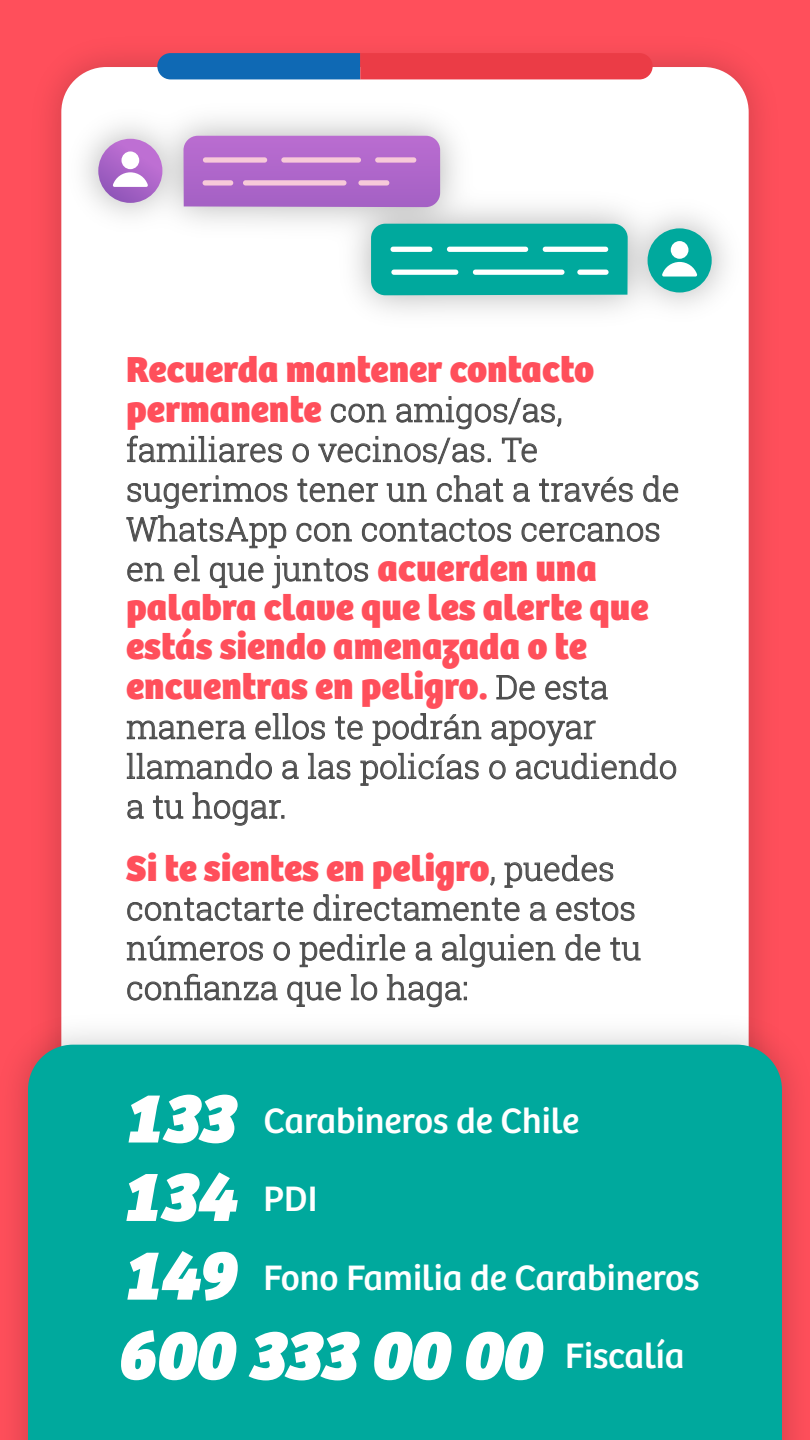
<style>
.page{position:relative;width:810px;height:1440px;background:#ff4f5b}
.page>*{position:absolute;margin:0;border:0;box-sizing:border-box;transform-origin:0 0}
.t1{font:italic 800 72.9px "Bree";color:#fff}
.t2{font:800 37.5px/39.5px "Bree";color:#ff4f5b}
.t3{font:36.67px "Bree";color:#fff}
.t4{font:300 33px/39.8px "Roboto Slab";color:#4d4d4d}
.s1{font-family:"Bree";font-weight:800;font-size:37.5px;color:#ff4f5b}
.s2{font-family:"Roboto Slab";font-weight:300;font-size:33px;color:#4d4d4d}
.s3{font-weight:800;font-style:italic;font-size:72.9px}
.s4{font-weight:400;font-style:normal;font-size:36.67px}
</style>
<div class="page">
<img style="left:49px;top:54px;width:712px;height:945px">
<div style="left:61px;top:67px;width:688px;height:1306px;background:#fff;border-radius:45px"></div>
<img style="left:15px;top:999px;width:780px;height:441px">
<div style="left:28px;top:1045px;width:754px;height:395px;background:#00a99d"></div>
<svg style="left:331px;top:404px;width:55px;height:18px"></svg>
<svg style="left:397px;top:397px;width:164px;height:32px"></svg>
<svg style="left:127px;top:436px;width:155px;height:26px"></svg>
<svg style="left:293px;top:444px;width:16px;height:18px"></svg>
<svg style="left:319px;top:436px;width:172px;height:28px"></svg>
<svg style="left:502px;top:438px;width:35px;height:24px"></svg>
<svg style="left:128px;top:476px;width:159px;height:33px"></svg>
<svg style="left:298px;top:479px;width:80px;height:23px"></svg>
<svg style="left:387px;top:483px;width:39px;height:19px"></svg>
<svg style="left:437px;top:476px;width:66px;height:26px"></svg>
<svg style="left:514px;top:483px;width:16px;height:19px"></svg>
<svg style="left:539px;top:477px;width:93px;height:25px"></svg>
<svg style="left:644px;top:476px;width:34px;height:26px"></svg>
<svg style="left:127px;top:516px;width:159px;height:32px"></svg>
<svg style="left:297px;top:523px;width:55px;height:19px"></svg>
<svg style="left:362px;top:519px;width:149px;height:23px"></svg>
<svg style="left:522px;top:523px;width:137px;height:19px"></svg>
<svg style="left:128px;top:563px;width:36px;height:18px"></svg>
<svg style="left:175px;top:556px;width:25px;height:25px"></svg>
<svg style="left:210px;top:563px;width:53px;height:25px"></svg>
<svg style="left:272px;top:556px;width:96px;height:32px"></svg>
<svg style="left:497px;top:675px;width:37px;height:25px"></svg>
<svg style="left:546px;top:677px;width:61px;height:23px"></svg>
<svg style="left:127px;top:721px;width:118px;height:18px"></svg>
<svg style="left:256px;top:713px;width:69px;height:26px"></svg>
<svg style="left:335px;top:717px;width:27px;height:22px"></svg>
<svg style="left:373px;top:713px;width:108px;height:33px"></svg>
<svg style="left:492px;top:721px;width:104px;height:25px"></svg>
<svg style="left:127px;top:753px;width:145px;height:26px"></svg>
<svg style="left:283px;top:761px;width:15px;height:18px"></svg>
<svg style="left:308px;top:753px;width:42px;height:26px"></svg>
<svg style="left:361px;top:753px;width:117px;height:32px"></svg>
<svg style="left:490px;top:761px;width:15px;height:18px"></svg>
<svg style="left:516px;top:753px;width:160px;height:26px"></svg>
<svg style="left:128px;top:800px;width:15px;height:19px"></svg>
<svg style="left:153px;top:796px;width:30px;height:23px"></svg>
<svg style="left:193px;top:793px;width:91px;height:32px"></svg>
<svg style="left:490px;top:877px;width:4px;height:8px"></svg>
<svg style="left:505px;top:855px;width:108px;height:32px"></svg>
<svg style="left:128px;top:898px;width:175px;height:23px"></svg>
<svg style="left:314px;top:895px;width:205px;height:26px"></svg>
<svg style="left:530px;top:902px;width:16px;height:19px"></svg>
<svg style="left:557px;top:898px;width:77px;height:23px"></svg>
<svg style="left:127px;top:936px;width:136px;height:25px"></svg>
<svg style="left:274px;top:942px;width:16px;height:19px"></svg>
<svg style="left:300px;top:935px;width:105px;height:32px"></svg>
<svg style="left:416px;top:942px;width:16px;height:19px"></svg>
<svg style="left:442px;top:935px;width:113px;height:32px"></svg>
<svg style="left:566px;top:935px;width:34px;height:26px"></svg>
<svg style="left:611px;top:938px;width:29px;height:23px"></svg>
<svg style="left:128px;top:974px;width:149px;height:26px"></svg>
<svg style="left:288px;top:982px;width:53px;height:25px"></svg>
<svg style="left:351px;top:974px;width:26px;height:26px"></svg>
<svg style="left:387px;top:974px;width:80px;height:33px"></svg>
<svg style="left:157px;top:53px;width:496px;height:26px;background:#924f73"></svg>
<img style="left:53px;top:90px;width:704px;height:251px">
<svg style="left:98px;top:139px;width:64px;height:64px;background:#ad67c9"></svg>
<div style="left:122px;top:151px;width:17px;height:18px;background:#fff;border-radius:50%"></div>
<svg style="left:113px;top:172px;width:35px;height:15px"></svg>
<svg style="left:184px;top:136px;width:256px;height:71px;background:#af67ca"></svg>
<div style="left:375px;top:157px;width:41px;height:6px;background:#f7c9d9;border-radius:3px"></div>
<div style="left:281px;top:157px;width:80px;height:6px;background:#f7c9d9;border-radius:3px"></div>
<div style="left:203px;top:157px;width:64px;height:6px;background:#f7c9d9;border-radius:3px"></div>
<div style="left:358px;top:180px;width:31px;height:6px;background:#f7c9d9;border-radius:3px"></div>
<div style="left:243px;top:180px;width:104px;height:6px;background:#f7c9d9;border-radius:3px"></div>
<div style="left:203px;top:180px;width:30px;height:6px;background:#f7c9d9;border-radius:3px"></div>
<div style="left:371px;top:224px;width:257px;height:71px;background:#00a99d"></div>
<div style="left:390px;top:247px;width:42px;height:5px;background:#fff;border-radius:3px"></div>
<div style="left:447px;top:247px;width:81px;height:5px;background:#fff;border-radius:3px"></div>
<div style="left:543px;top:247px;width:65px;height:5px;background:#fff;border-radius:3px"></div>
<div style="left:391px;top:270px;width:67px;height:5px;background:#fff;border-radius:3px"></div>
<div style="left:473px;top:270px;width:92px;height:5px;background:#fff;border-radius:3px"></div>
<div style="left:577px;top:270px;width:32px;height:5px;background:#fff;border-radius:3px"></div>
<div style="left:648px;top:228px;width:64px;height:65px;background:#00a99d;border-radius:50%"></div>
<div style="left:671px;top:241px;width:17px;height:18px;background:#fff;border-radius:50%"></div>
<svg style="left:662px;top:262px;width:35px;height:15px"></svg>
<p class="t2" style="left:126px;top:350px;width:470px">Recuerda mantener contacto</p>
<p class="t4" style="left:126px;top:389px;width:555px"><span class="s1">permanente</span> con amigos/as, familiares o vecinos/as. Te sugerimos tener un chat a través de<br>WhatsApp con contactos cercanos en el que juntos <span class="s1">acuerden una</span></p>
<p class="t2" style="left:126px;top:588px;width:524px">palabra clave que les alerte que estás siendo amenazada o te encuentras en peligro. <span class="s2">De esta</span></p>
<p class="t4" style="left:126px;top:706px;width:553px">manera ellos te podrán apoyar llamando a las policías o acudiendo a tu hogar.</p>
<p class="t2" style="left:126px;top:849px;width:490px">Si te sientes en peligro<span class="s2">, puedes</span></p>
<p class="t4" style="left:126px;top:888px;width:517px">contactarte directamente a estos números o pedirle a alguien de tu confianza que lo haga:</p>
<p class="t3" style="left:123px;top:1099px;width:458px"><span class="s3">133</span> Carabineros de Chile</p>
<h1 class="t1" style="left:120px;top:1153px;width:199px">134 <span class="s4">PDI</span></h1>
<p class="t3" style="left:121px;top:1256px;width:580px"><span class="s3">149</span> Fono Familia de Carabineros</p>
<h1 class="t1" style="left:116px;top:1311px;width:570px">600 333 00 00 <sup>Fiscalía</sup></h1>
</div>
